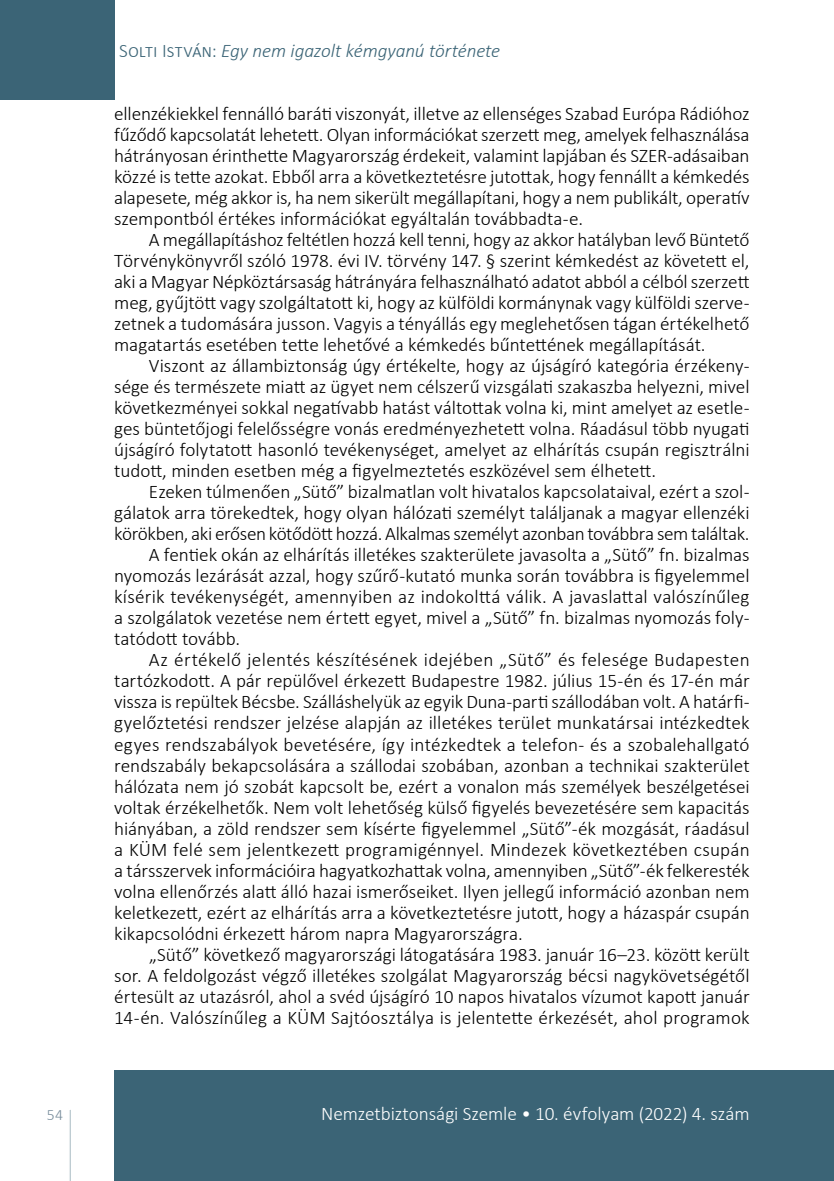
<style>
.page{position:relative;width:834px;height:1181px;background:#fff}
.page>*{position:absolute;margin:0;border:0;box-sizing:border-box;transform-origin:0 0}
.t1{font:300 19.25px/21px "Calibri";letter-spacing:-.005em;color:#000;text-align:justify}
.t2{font:300 19.25px "Calibri";letter-spacing:-.025em;color:#000}
.t3{font:300 19.25px "Calibri";letter-spacing:.02em;color:#000}
.t4{font:300 19.25px "Calibri";letter-spacing:-.005em;color:#fff}
.t5{font:italic 300 19.25px "Calibri";letter-spacing:-.005em;color:#3b6476}
.t6{font:300 15.75px "Calibri";color:#778c9b}
.s1{font-style:normal}
</style>
<div class="page">
<svg style="left:69px;top:1110px;width:2px;height:71px"></svg>
<div style="left:0;top:0;width:114px;height:99px;background:#3b6476"></div>
<div style="left:114px;top:1070px;width:719px;height:111px;background:#3b6476"></div>
<hr style="left:833px;top:1070px;width:1px;height:111px;background:#3b6476">
<p class="t5" style="left:119px;top:39px;width:382px"><span class="s1">Solti István:</span> Egy nem igazolt kémgyanú története</p>
<p class="t1" style="left:114px;top:103px;width:637px">ellenzékiekkel fennálló baráti viszonyát, illetve az ellenséges Szabad Európa Rádióhoz fűződő kapcsolatát lehetett. Olyan információkat szerzett meg, amelyek felhasználása hátrányosan érinthette Magyarország érdekeit, valamint lapjában és SZER-adásaiban közzé is tette azokat. Ebből arra a következtetésre jutottak, hogy fennállt a kémkedés alapesete, még akkor is, ha nem sikerült megállapítani, hogy a nem publikált, operatív szempontból értékes információkat egyáltalán továbbadta-e.</p>
<p class="t1" style="left:114px;top:229px;width:636px;text-indent:35px">A megállapításhoz feltétlen hozzá kell tenni, hogy az akkor hatályban levő Büntető Törvénykönyvről szóló 1978. évi IV. törvény 147. § szerint kémkedést az követett el, aki a Magyar Népköztársaság hátrányára felhasználható adatot abból a célból szerzett meg, gyűjtött vagy szolgáltatott ki, hogy az külföldi kormánynak vagy külföldi szerve&shy;zetnek a tudomására jusson. Vagyis a tényállás egy meglehetősen tágan értékelhető magatartás esetében tette lehetővé a kémkedés bűntettének megállapítását.</p>
<p class="t1" style="left:114px;top:355px;width:636px;text-indent:35px">Viszont az állambiztonság úgy értékelte, hogy az újságíró kategória érzékeny&shy;sége és természete miatt az ügyet nem célszerű vizsgálati szakaszba helyezni, mivel következményei sokkal negatívabb hatást váltottak volna ki, mint amelyet az esetle&shy;ges büntetőjogi felelősségre vonás eredményezhetett volna. Ráadásul több nyugati újságíró folytatott hasonló tevékenységet, amelyet az elhárítás csupán regisztrálni tudott, minden esetben még a figyelmeztetés eszközével sem élhetett.</p>
<p class="t1" style="left:149px;top:481px;width:602px">Ezeken túlmenően „Sütő” bizalmatlan volt hivatalos kapcsolataival, ezért a szol-</p>
<p class="t1" style="left:114px;top:502px;width:636px">gálatok arra törekedtek, hogy olyan hálózati személyt találjanak a magyar ellenzéki</p>
<p class="t2" style="left:114px;top:522px;width:636px">körökben, aki erősen kötődött hozzá. Alkalmas személyt azonban továbbra sem találtak.</p>
<p class="t1" style="left:149px;top:544px;width:602px">A fentiek okán az elhárítás illetékes szakterülete javasolta a „Sütő” fn. bizalmas</p>
<p class="t1" style="left:114px;top:565px;width:636px">nyomozás lezárását azzal, hogy szűrő-kutató munka során továbbra is figyelemmel</p>
<p class="t1" style="left:114px;top:586px;width:636px">kísérik tevékenységét, amennyiben az indokolttá válik. A javaslattal valószínűleg</p>
<p class="t1" style="left:114px;top:607px;width:636px">a szolgálatok vezetése nem értett egyet, mivel a „Sütő” fn. bizalmas nyomozás foly-</p>
<p class="t1" style="left:114px;top:628px;width:127px">tatódott tovább.</p>
<p class="t3" style="left:149px;top:648px;width:602px">Az értékelő jelentés készítésének idejében „Sütő” és felesége Budapesten</p>
<p class="t1" style="left:114px;top:670px;width:636px">tartózkodott. A pár repülővel érkezett Budapestre 1982. július 15-én és -17-én már</p>
<p class="t1" style="left:114px;top:691px;width:636px">vissza is repültek Bécsbe. Szálláshelyük az egyik Duna-parti szállodában volt. A határfi-</p>
<p class="t1" style="left:114px;top:712px;width:636px">gyelőztetési rendszer jelzése alapján az illetékes terület munkatársai intézkedtek</p>
<p class="t1" style="left:114px;top:733px;width:636px">egyes rendszabályok bevetésére, így intézkedtek a telefon- és a szobalehallgató</p>
<p class="t1" style="left:114px;top:754px;width:636px">rendszabály bekapcsolására a szállodai szobában, azonban a technikai szakterület</p>
<p class="t1" style="left:114px;top:775px;width:636px">hálózata nem jó szobát kapcsolt be, ezért a vonalon más személyek beszélgetései</p>
<p class="t1" style="left:114px;top:796px;width:636px">voltak érzékelhetők. Nem volt lehetőség külső figyelés bevezetésére sem kapacitás</p>
<p class="t1" style="left:114px;top:817px;width:636px">hiányában, a zöld rendszer sem kísérte figyelemmel „Sütő”-ék mozgását, ráadásul</p>
<p class="t1" style="left:114px;top:838px;width:636px">a KÜM felé sem jelentkezett programigénnyel. Mindezek következtében csupán</p>
<p class="t1" style="left:114px;top:859px;width:636px">a társszervek információira hagyatkozhattak volna, amennyiben „Sütő”-ék felkeresték</p>
<p class="t1" style="left:114px;top:880px;width:636px">volna ellenőrzés alatt álló hazai ismerőseiket. Ilyen jellegű információ azonban nem</p>
<p class="t1" style="left:114px;top:901px;width:636px">keletkezett, ezért az elhárítás arra a következtetésre jutott, hogy a házaspár csupán</p>
<p class="t1" style="left:114px;top:922px;width:410px">kikapcsolódni érkezett három napra Magyarországra.</p>
<p class="t1" style="left:149px;top:943px;width:602px">„Sütő” következő magyarországi látogatására 1983. január 16–23. között került</p>
<p class="t1" style="left:114px;top:964px;width:636px">sor. A feldolgozást végző illetékes szolgálat Magyarország bécsi nagykövetségétől</p>
<p class="t1" style="left:114px;top:985px;width:636px">értesült az utazásról, ahol a svéd újságíró 10 napos hivatalos vízumot kapott január</p>
<p class="t1" style="left:114px;top:1006px;width:636px">14-én. Valószínűleg a KÜM Sajtóosztálya is jelentette érkezését, ahol programok</p>
<p class="t6" style="left:47px;top:1105px;width:18px">54</p>
<p class="t4" style="left:321px;top:1102px;width:430px">Nemzetbiztonsági Szemle • 10. évfolyam (2022) 4. szám</p>
</div>
